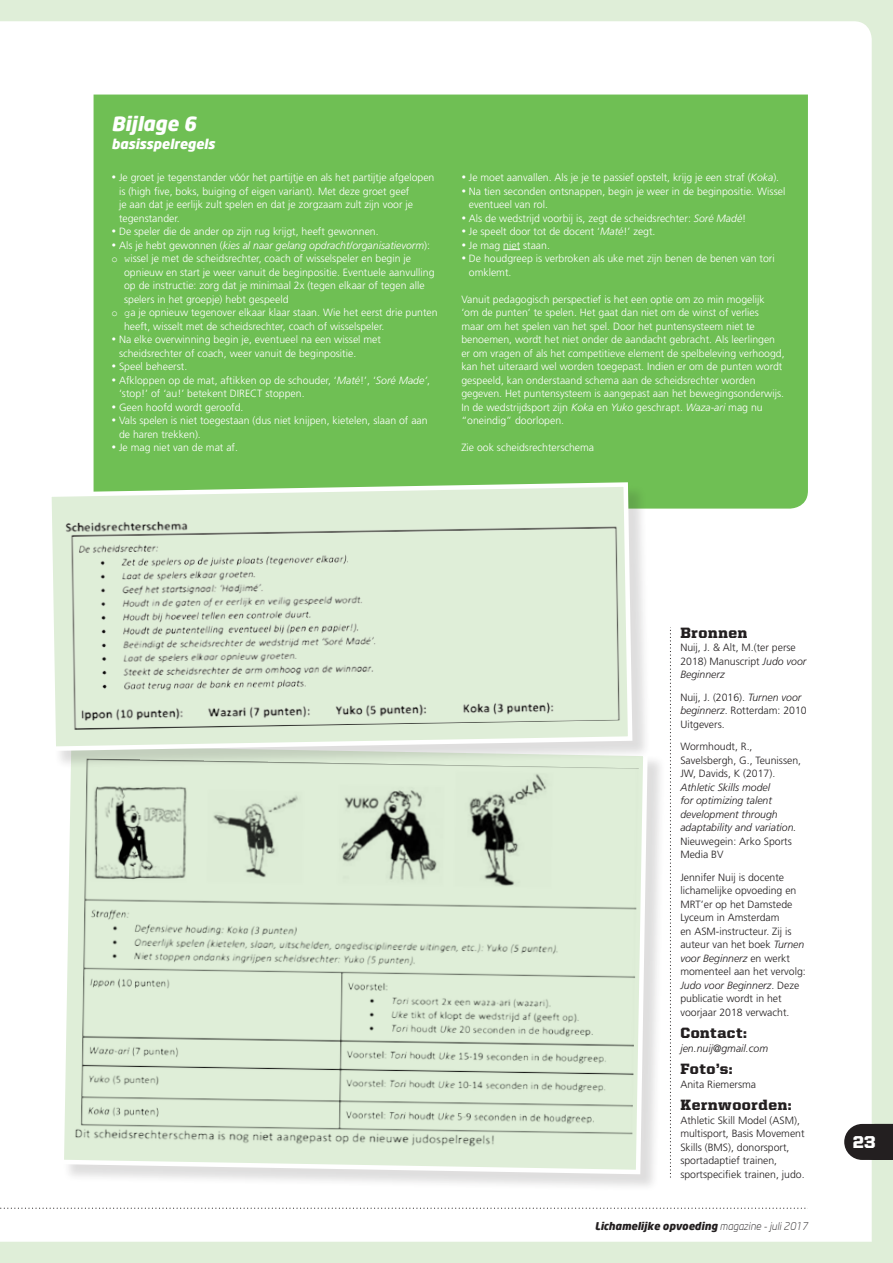
<style>
.page{position:relative;width:893px;height:1263px;background:#dfeed8}
.page>*{position:absolute;margin:0;border:0;box-sizing:border-box;transform-origin:0 0}
.t1{font:italic 900 19.5px "Neo Sans";color:#fff}
.t2{font:900 17.25px "United Sans Reg";color:#fff}
.t3{font:900 15px "United Serif Reg";letter-spacing:.04em;color:#231f20}
.t4{font:italic 900 13.5px "Neo Sans";color:#fff}
.t5{font:300 10.5px/13.5px "Frutiger LT Std";color:#fff}
.t6{font:300 10.5px/13.5px "Frutiger LT Std";color:#231f20}
.t7{font:italic 300 10.5px/13.5px "Frutiger LT Std";color:#231f20}
.t8{font:italic 900 10.5px "Neo Sans";color:#231f20}
.s1{font-style:italic}
.s2{font-family:"Courier New";font-weight:400}
.s3{font-weight:300}
</style>
<div class="page">
<div style="left:0;top:21px;width:872px;height:1221px;background:#fff"></div>
<svg style="left:670px;top:627px;width:1px;height:551px"></svg>
<div style="left:62px;top:744px;width:604px;height:448px;background:#231f20;opacity:.15"></div>
<svg style="left:57px;top:769px;width:593px;height:407px"></svg>
<div style="left:94px;top:95px;width:714px;height:414px;background:#6fbf54"></div>
<svg style="left:503px;top:249px;width:17px;height:1px"></svg>
<div style="left:50px;top:485px;width:601px;height:284px;background:#231f20;opacity:.15"></div>
<svg style="left:45px;top:480px;width:590px;height:273px"></svg>
<svg style="left:844px;top:1124px;width:49px;height:36px;background:#353132"></svg>
<svg style="left:0;top:1207px;width:808px;height:2px;background:#e0e0e0"></svg>
<h1 class="t1" style="left:112px;top:111px;width:86px">Bijlage 6</h1>
<p class="t4" style="left:112px;top:136px;width:105px">basisspelregels</p>
<p class="t5" style="left:119px;top:171px;width:317px;text-indent:-7px">• Je groet je tegenstander vóór het partijtje en als het partijtje afgelopen is (high five, boks, buiging of eigen variant). Met deze groet geef<br>je aan dat je eerlijk zult spelen en dat je zorgzaam zult zijn voor je tegenstander.</p>
<p class="t5" style="left:112px;top:225px;width:269px">• De speler die de ander op zijn rug krijgt, heeft gewonnen.</p>
<p class="t5" style="left:112px;top:238px;width:320px">• Als je hebt gewonnen (<span class="s1">kies al naar gelang opdracht/organisatievorm</span>): <span class="s2">o w</span>issel je met de scheidsrechter, coach of wisselspeler en begin je</p>
<p class="t5" style="left:124px;top:265px;width:312px">opnieuw en start je weer vanuit de beginpositie. Eventuele aanvulling</p>
<p class="t5" style="left:124px;top:279px;width:302px">op de instructie: zorg dat je minimaal 2x (tegen elkaar of tegen alle</p>
<p class="t5" style="left:124px;top:292px;width:166px">spelers in het groepje) hebt gespeeld</p>
<p class="t5" style="left:112px;top:306px;width:328px"><span class="s2">o g</span>a je opnieuw tegenover elkaar klaar staan. Wie het eerst drie punten</p>
<p class="t5" style="left:124px;top:319px;width:262px">heeft, wisselt met de scheidsrechter, coach of wisselspeler.</p>
<p class="t5" style="left:119px;top:333px;width:263px;text-indent:-7px">• Na elke overwinning begin je, eventueel na een wissel met scheidsrechter of coach, weer vanuit de beginpositie.</p>
<p class="t5" style="left:112px;top:360px;width:77px">• Speel beheerst.</p>
<p class="t5" style="left:119px;top:373px;width:313px;text-indent:-7px">• Afkloppen op de mat, aftikken op de schouder, ‘<span class="s1">Maté</span>!’, ‘<span class="s1">Soré Made’</span>, ‘stop!’ of ‘au!’ betekent DIRECT stoppen.</p>
<p class="t5" style="left:112px;top:400px;width:133px">• Geen hoofd wordt geroofd.</p>
<p class="t5" style="left:119px;top:414px;width:310px;text-indent:-7px">• Vals spelen is niet toegestaan (dus niet knijpen, kietelen, slaan of aan de haren trekken).</p>
<p class="t5" style="left:112px;top:441px;width:128px">• Je mag niet van de mat af.</p>
<p class="t5" style="left:461px;top:171px;width:319px">• Je moet aanvallen. Als je je te passief opstelt, krijg je een straf (<span class="s1">Koka</span>).</p>
<p class="t5" style="left:469px;top:184px;width:318px;text-indent:-7px">• Na tien seconden ontsnappen, begin je weer in de beginpositie. Wissel eventueel van rol.</p>
<p class="t5" style="left:461px;top:211px;width:286px">• Als de wedstrijd voorbij is, zegt de scheidsrechter: <span class="s1">Soré Madé</span>!</p>
<p class="t5" style="left:461px;top:225px;width:196px">• Je speelt door tot de docent ‘<span class="s1">Maté</span>!’ zegt.</p>
<p class="t5" style="left:461px;top:238px;width:90px">• Je mag niet staan.</p>
<p class="t5" style="left:469px;top:252px;width:307px;text-indent:-7px">• De houdgreep is verbroken als uke met zijn benen de benen van tori omklemt.</p>
<p class="t5" style="left:461px;top:292px;width:325px">Vanuit pedagogisch perspectief is het een optie om zo min mogelijk ‘om de punten’ te spelen. Het gaat dan niet om de winst of verlies<br>maar om het spelen van het spel. Door het puntensysteem niet te benoemen, wordt het niet onder de aandacht gebracht. Als leerlingen er om vragen of als het competitieve element de spelbeleving verhoogd, kan het uiteraard wel worden toegepast. Indien er om de punten wordt gespeeld, kan onderstaand schema aan de scheidsrechter worden gegeven. Het puntensysteem is aangepast aan het bewegingsonderwijs.<br>In de wedstrijdsport zijn <span class="s1">Koka</span> en <span class="s1">Yuko</span> geschrapt. <span class="s1">Waza-ari</span> mag nu “oneindig” doorlopen.</p>
<p class="t5" style="left:461px;top:441px;width:134px">Zie ook scheidsrechterschema</p>
<h3 class="t3" style="left:680px;top:624px;width:69px">Bronnen</h3>
<p class="t6" style="left:680px;top:641px;width:128px">Nuij, J. &amp; Alt, M.(ter perse<br>2018) Manuscript <span class="s1">Judo voor<br>Beginnerz</span></p>
<p class="t6" style="left:680px;top:691px;width:128px">Nuij, J. (2016). <span class="s1">Turnen voor beginnerz</span>. Rotterdam: 2010<br>Uitgevers.</p>
<p class="t6" style="left:680px;top:740px;width:122px">Wormhoudt, R.,<br>Savelsbergh, G., Teunissen,<br>JW, Davids, K (2017).</p>
<p class="t7" style="left:680px;top:781px;width:118px">Athletic Skills model<br>for optimizing talent development through adaptability and variation.</p>
<p class="t6" style="left:680px;top:835px;width:113px">Nieuwegein: Arko Sports<br>Media BV</p>
<p class="t6" style="left:680px;top:871px;width:127px">Jennifer Nuij is docente lichamelijke opvoeding en<br>MRT’er op het Damstede<br>Lyceum in Amsterdam<br>en ASM-instructeur. Zij is auteur van het boek <span class="s1">Turnen voor Beginnerz</span> en werkt momenteel aan het vervolg:<br><span class="s1">Judo voor Beginnerz</span>. Deze publicatie wordt in het voorjaar 2018 verwacht.</p>
<h3 class="t3" style="left:680px;top:1025px;width:68px">Contact:</h3>
<p class="t7" style="left:680px;top:1042px;width:89px">jen.nuij@gmail.com</p>
<h3 class="t3" style="left:680px;top:1061px;width:54px">Foto’s:</h3>
<p class="t6" style="left:680px;top:1078px;width:77px">Anita Riemersma</p>
<h3 class="t3" style="left:680px;top:1097px;width:113px">Kernwoorden:</h3>
<p class="t6" style="left:680px;top:1114px;width:126px">Athletic Skill Model (ASM), multisport, Basis Movement<br>Skills (BMS), donorsport, sportadaptief trainen, sportspecifiek trainen, judo.</p>
<p class="t8" style="left:595px;top:1219px;width:215px">Lichamelijke opvoeding <span class="s3">magazine - juli 2017</span></p>
<h2 class="t2" style="left:853px;top:1133px;width:25px">23</h2>
</div>
